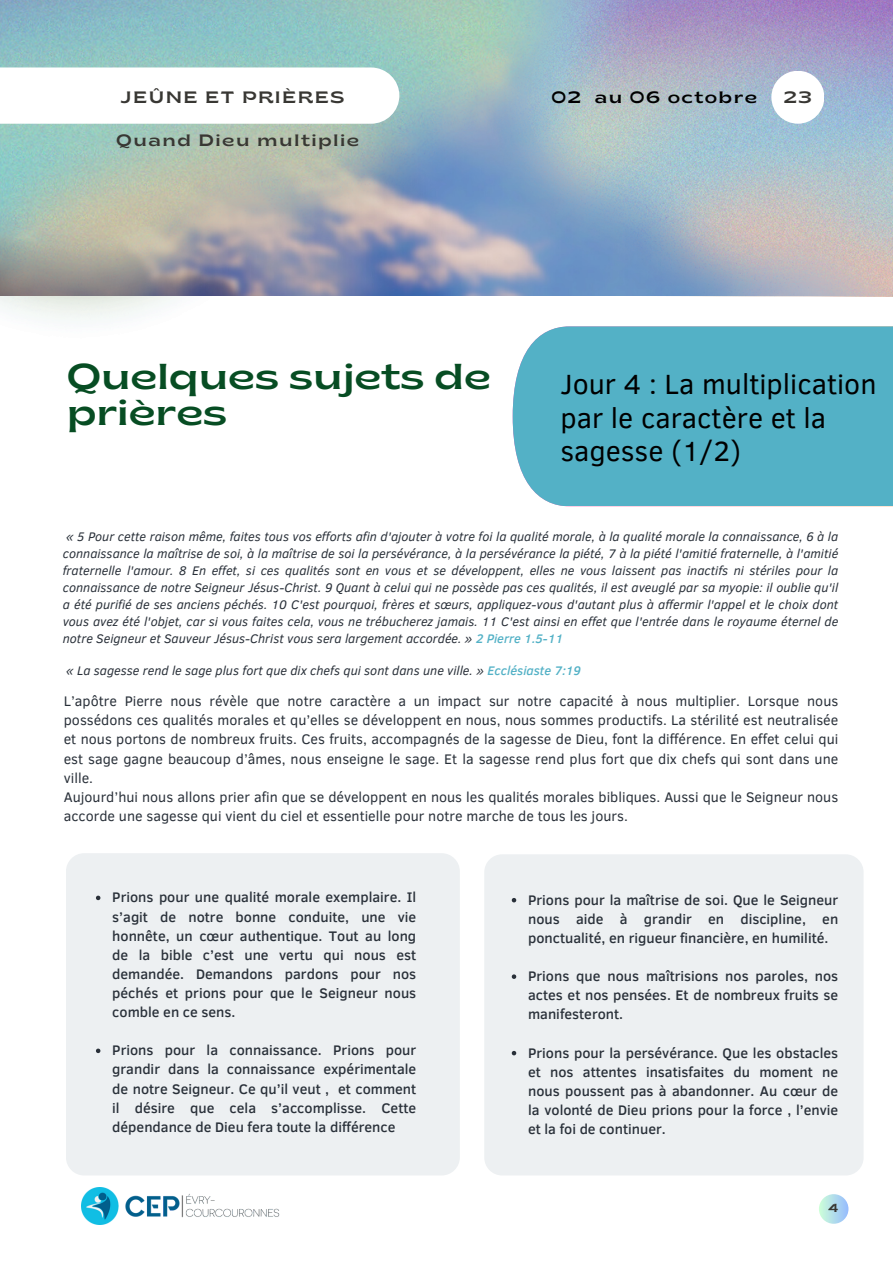
<style>
.page{position:relative;width:893px;height:1264px;background:#fff}
.page>*{position:absolute;margin:0;border:0;box-sizing:border-box;transform-origin:0 0}
.t1{font:semi-expanded 36px/36px "Brice";color:#074d23}
.t2{font:28.5px/33.8px "Clear Sans";color:#000}
.t3{font:semi-expanded 16.5px "Brice";letter-spacing:.09em;color:#383733}
.t4{font:semi-expanded 16.5px "Brice";letter-spacing:.09em;color:#000}
.t5{font:500 14.25px/19px "Clear Sans";color:#293039;text-align:justify}
.t6{font:14.25px/19px "Clear Sans";color:#293039;text-align:justify}
.t7{font:italic 12.75px/17px "Clear Sans";color:#293039;text-align:justify}
.t8{font:semi-expanded 11.7px "Brice";color:#383733}
.s1{font-weight:500;color:#53b1c6}
</style>
<div class="page">
<div style="left:484px;top:854px;width:379px;height:321px;background:#edf0f2;border-radius:18px"></div>
<img style="left:81px;top:1187px;width:198px;height:37px">
<svg style="left:511px;top:898px;width:5px;height:4px"></svg>
<svg style="left:511px;top:974px;width:5px;height:4px"></svg>
<svg style="left:511px;top:1051px;width:5px;height:4px"></svg>
<img style="left:0;top:0;width:892px;height:296px">
<div style="left:771px;top:71px;width:53px;height:53px;background:#fff;border-radius:50%"></div>
<svg style="left:0;top:67px;width:399px;height:57px"></svg>
<div style="left:512px;top:326px;width:380px;height:180px;background:#53b1c6"></div>
<div style="left:66px;top:853px;width:394px;height:322px;background:#edf0f2;border-radius:18px"></div>
<svg style="left:96px;top:895px;width:4px;height:5px"></svg>
<svg style="left:96px;top:1048px;width:4px;height:5px"></svg>
<svg style="left:818px;top:1194px;width:30px;height:29px"></svg>
<p class="t3" style="left:121px;top:90px;width:225px">JEÛNE ET PRIÈRES</p>
<p class="t4" style="left:551px;top:90px;width:207px">02 au 06 octobre</p>
<p class="t3" style="left:783px;top:90px;width:30px">23</p>
<p class="t3" style="left:116px;top:133px;width:244px">Quand Dieu multiplie</p>
<p class="t1" style="left:67px;top:362px;width:425px">Quelques sujets de prières</p>
<p class="t2" style="left:560px;top:365px;width:318px">Jour 4 : La multiplication par le caractère et la sagesse (1/2)</p>
<p class="t2" style="left:591px;top:416px;width:263px">malédiction, stérilité</p>
<p class="t7" style="left:63px;top:528px;width:777px">« 5 Pour cette raison même, faites tous vos efforts afin d'ajouter à votre foi la qualité morale, à la qualité morale la connaissance, 6 à la connaissance la maîtrise de soi, à la maîtrise de soi la persévérance, à la persévérance la piété, 7 à la piété l'amitié fraternelle, à l'amitié fraternelle l'amour. 8 En effet, si ces qualités sont en vous et se développent, elles ne vous laissent pas inactifs ni stériles pour la connaissance de notre Seigneur Jésus-Christ. 9 Quant à celui qui ne possède pas ces qualités, il est aveuglé par sa myopie: il oublie qu'il a été purifié de ses anciens péchés. 10 C'est pourquoi, frères et sœurs, appliquez-vous d'autant plus à affermir l'appel et le choix dont vous avez été l'objet, car si vous faites cela, vous ne trébucherez jamais. 11 C'est ainsi en effet que l'entrée dans le royaume éternel de notre Seigneur et Sauveur Jésus-Christ vous sera largement accordée. » <span class="s1">2 Pierre 1.5-11</span></p>
<p class="t7" style="left:66px;top:661px;width:516px">« La sagesse rend le sage plus fort que dix chefs qui sont dans une ville. » <span class="s1">Ecclésiaste 7:19</span></p>
<p class="t6" style="left:64px;top:691px;width:776px">L’apôtre Pierre nous révèle que notre caractère a un impact sur notre capacité à nous multiplier. Lorsque nous possédons ces qualités morales et qu’elles se développent en nous, nous sommes productifs. La stérilité est neutralisée et nous portons de nombreux fruits. Ces fruits, accompagnés de la sagesse de Dieu, font la différence. En effet celui qui est sage gagne beaucoup d’âmes, nous enseigne le sage. Et la sagesse rend plus fort que dix chefs qui sont dans une ville.</p>
<p class="t6" style="left:64px;top:786px;width:776px">Aujourd’hui nous allons prier afin que se développent en nous les qualités morales bibliques. Aussi que le Seigneur nous accorde une sagesse qui vient du ciel et essentielle pour notre marche de tous les jours.</p>
<p class="t5" style="left:112px;top:887px;width:305px">Prions pour une qualité morale exemplaire. Il s’agit de notre bonne conduite, une vie honnête, un cœur authentique. Tout au long de la bible c’est une vertu qui nous est demandée. Demandons pardons pour nos péchés et prions pour que le Seigneur nous comble en ce sens.</p>
<p class="t5" style="left:112px;top:1040px;width:305px">Prions pour la connaissance. Prions pour grandir dans la connaissance expérimentale de notre Seigneur. Ce qu’il veut , et comment il désire que cela s’accomplisse. Cette dépendance de Dieu fera toute la différence</p>
<p class="t5" style="left:528px;top:889px;width:311px">Prions pour la maîtrise de soi. Que le Seigneur nous aide à grandir en discipline, en ponctualité, en rigueur financière, en humilité.</p>
<p class="t5" style="left:528px;top:965px;width:312px">Prions que nous maîtrisions nos paroles, nos actes et nos pensées. Et de nombreux fruits se manifesteront.</p>
<p class="t5" style="left:528px;top:1042px;width:312px">Prions pour la persévérance. Que les obstacles et nos attentes insatisfaites du moment ne nous poussent pas à abandonner. Au cœur de la volonté de Dieu prions pour la force , l’envie et la foi de continuer.</p>
<p class="t8" style="left:828px;top:1202px;width:12px">4</p>
</div>
